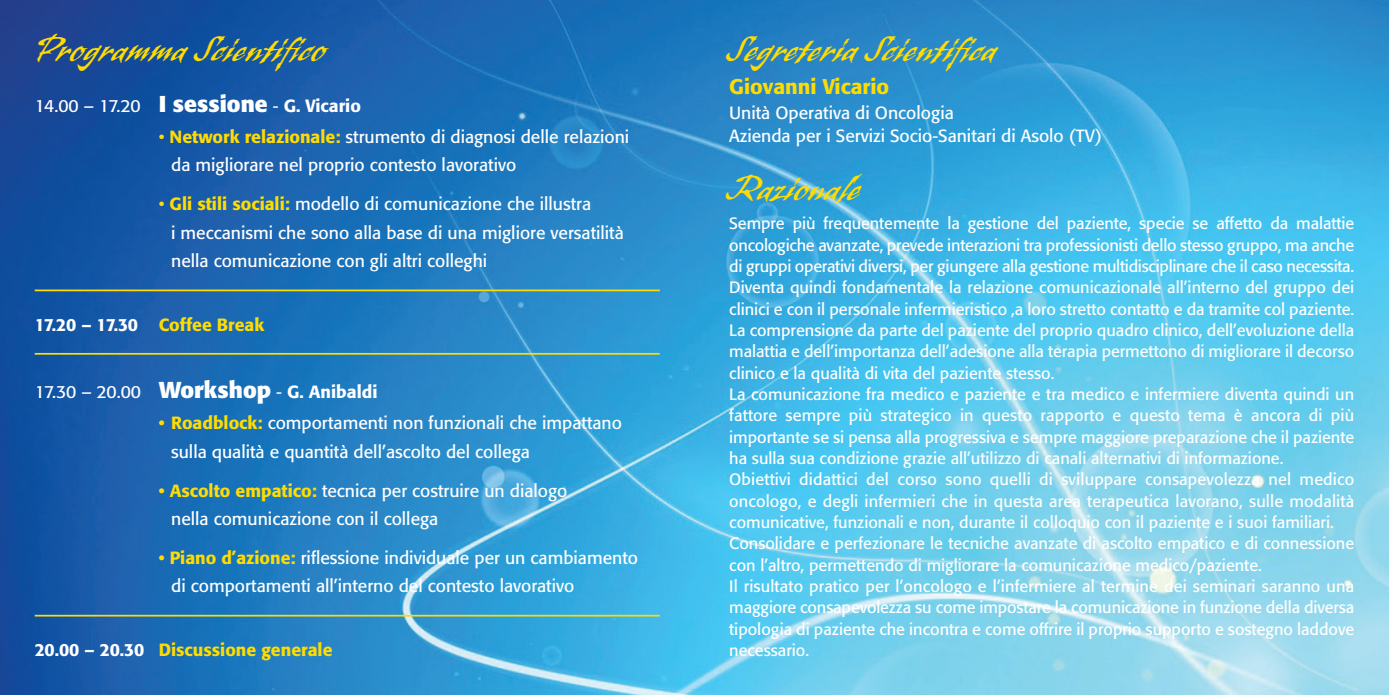
<style>
.page{position:relative;width:1389px;height:695px;background:#fff}
.page>*{position:absolute;margin:0;border:0;box-sizing:border-box;transform-origin:0 0}
.t1{font:35px "Banshee Std";color:#ffdc01}
.t2{font:500 21px "Formata";color:#ffdc01}
.t3{font:17.5px/28.7px "Formata";color:#fff}
.t4{font:500 17.5px "Formata";color:#ffdc01}
.t5{font:500 17.5px "Formata";color:#fff}
.t6{font:16.28px/21.3px "Formata";color:#fff}
.s1{font-weight:700;font-size:22.75px}
.s2{font-weight:500}
.s3{color:#ffdc01}
.s4{font-weight:500;color:#ffdc01}
.s5{color:#fff}
</style>
<div class="page">
<img style="left:0;top:0;width:1389px;height:694px">
<hr style="left:35px;top:289px;width:625px;height:2px;background:#ffdc01">
<hr style="left:35px;top:353px;width:625px;height:1px;background:#ffdc01">
<hr style="left:35px;top:614px;width:625px;height:2px;background:#ffdc01">
<h1 class="t1" style="left:35px;top:35px;width:293px">Programma Scientifico</h1>
<p class="t3" style="left:35px;top:92px;width:328px">14.00 – 17.20 <span class="s1">I sessione</span> - <span class="s2">G. Vicario</span></p>
<p class="t3" style="left:171px;top:123px;width:460px;text-indent:-12px"><span class="s3">•</span> <span class="s4">Network relazionale:</span> strumento di diagnosi delle relazioni da migliorare nel proprio contesto lavorativo</p>
<p class="t3" style="left:171px;top:191px;width:454px;text-indent:-12px"><span class="s3">•</span> <span class="s4">Gli stili sociali:</span> modello di comunicazione che illustra<br>i meccanismi che sono alla base di una migliore versatilità nella comunicazione con gli altri colleghi</p>
<p class="t5" style="left:35px;top:316px;width:231px">17.20 – 17.30 <span class="s3">Coffee Break</span></p>
<p class="t3" style="left:35px;top:379px;width:344px">17.30 – 20.00 <span class="s1">Workshop</span> - <span class="s2">G. Anibaldi</span></p>
<p class="t3" style="left:171px;top:410px;width:452px;text-indent:-12px"><span class="s4">• Roadblock:</span> comportamenti non funzionali che impattano sulla qualità e quantità dell’ascolto del collega</p>
<p class="t3" style="left:171px;top:477px;width:398px;text-indent:-12px"><span class="s4">• Ascolto empatico:</span> tecnica per costruire un dialogo nella comunicazione con il collega</p>
<p class="t3" style="left:171px;top:544px;width:468px;text-indent:-12px"><span class="s4">• Piano d’azione:</span> riflessione individuale per un cambiamento di comportamenti all’interno del contesto lavorativo</p>
<p class="t4" style="left:35px;top:641px;width:299px"><span class="s5">20.00 – 20.30</span> Discussione generale</p>
<h1 class="t1" style="left:729px;top:35px;width:270px">Segreteria Scientifica</h1>
<p class="t2" style="left:729px;top:78px;width:162px">Giovanni Vicario</p>
<p class="t3" style="left:729px;top:103px;width:374px;line-height:22.9px">Unità Operativa di Oncologia<br>Azienda per i Servizi Socio-Sanitari di Asolo (TV)</p>
<h1 class="t1" style="left:729px;top:174px;width:139px">Razionale</h1>
<p class="t6" style="left:729px;top:214px;width:627px">Sempre più frequentemente la gestione del paziente, specie se affetto da malattie oncologiche avanzate, prevede interazioni tra professionisti dello stesso gruppo, ma anche di gruppi operativi diversi, per giungere alla gestione multidisciplinare che il caso necessita.<br>Diventa quindi fondamentale la relazione comunicazionale all’interno del gruppo dei clinici e con il personale infermieristico ,a loro stretto contatto e da tramite col paziente.<br>La comprensione da parte del paziente del proprio quadro clinico, dell’evoluzione della malattia e dell’importanza dell’adesione alla terapia permettono di migliorare il decorso clinico e la qualità di vita del paziente stesso.<br>La comunicazione fra medico e paziente e tra medico e infermiere diventa quindi un fattore sempre più strategico in questo rapporto e questo tema è ancora di più importante se si pensa alla progressiva e sempre maggiore preparazione che il paziente ha sulla sua condizione grazie all’utilizzo di canali alternativi di informazione.<br>Obiettivi didattici del corso sono quelli di sviluppare consapevolezza nel medico oncologo, e degli infermieri che in questa area terapeutica lavorano, sulle modalità comunicative, funzionali e non, durante il colloquio con il paziente e i suoi familiari.<br>Consolidare e perfezionare le tecniche avanzate di ascolto empatico e di connessione con l’altro, permettendo di migliorare la comunicazione medico/paziente.<br>Il risultato pratico per l’oncologo e l’infermiere al termine dei seminari saranno una maggiore consapevolezza su come impostare la comunicazione in funzione della diversa tipologia di paziente che incontra e come offrire il proprio supporto e sostegno laddove necessario.</p>
</div>
